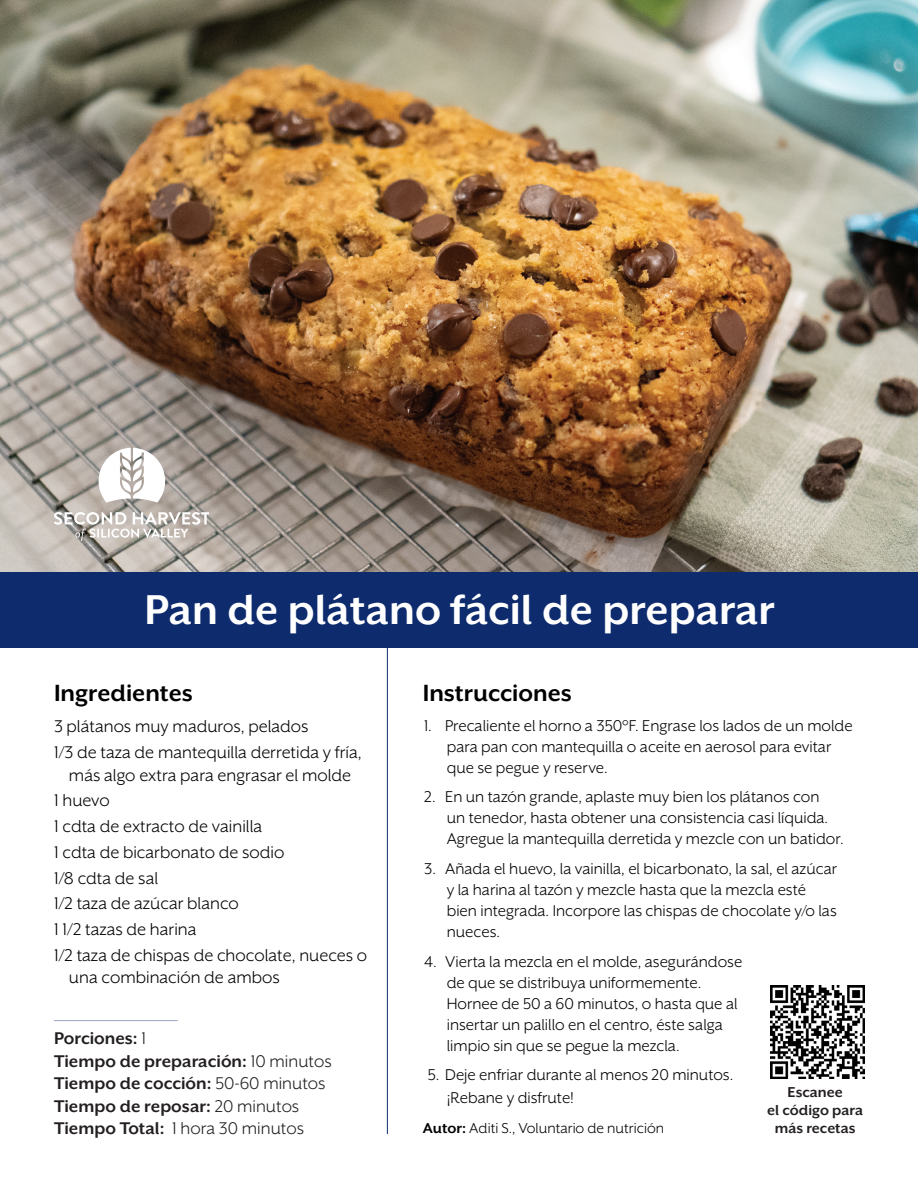
<style>
.page{position:relative;width:918px;height:1188px;background:#fff}
.page>*{position:absolute;margin:0;border:0;box-sizing:border-box;transform-origin:0 0}
.t1{font:700 48px "Mr Eaves XL San OT";color:#fff}
.t2{font:700 27px "Mr Eaves XL San OT";color:#000}
.t3{font:19.5px/25.8px "Mr Eaves XL San OT";color:#000}
.t4{font:700 19.5px/22.5px "Mr Eaves XL San OT";color:#231f20}
.t5{font:18px/21px "Mr Eaves XL San OT";color:#000}
.t6{font:16.5px "Mr Eaves XL San OT";color:#000}
.t7{font:700 16.5px/18px "Mr Eaves XL San OT";color:#231f20;text-align:center}
.s1{font-weight:400}
.s2{font-weight:700}
</style>
<div class="page">
<img style="left:0;top:0;width:918px;height:572px">
<svg style="left:54px;top:512px;width:155px;height:29px"></svg>
<svg style="left:99px;top:448px;width:66px;height:55px"></svg>
<div style="left:0;top:572px;width:918px;height:76px;background:#0d2b6d"></div>
<hr style="left:387px;top:643px;width:1px;height:491px;background:#0d2b6d">
<hr style="left:54px;top:1020px;width:124px;height:1px;background:#9ea3c4">
<img style="left:771px;top:986px;width:93px;height:93px">
<h1 class="t1" style="left:145px;top:586px;width:632px">Pan de plátano fácil de preparar</h1>
<h2 class="t2" style="left:54px;top:680px;width:140px">Ingredientes</h2>
<p class="t3" style="left:54px;top:714px;width:309px">3 plátanos muy maduros, pelados<br>1/3 de taza de mantequilla derretida y fría,</p>
<p class="t3" style="left:54px;top:762px;width:315px;text-indent:15px">más algo extra para engrasar el molde<br>1 huevo<br>1 cdta de extracto de vainilla<br>1 cdta de bicarbonato de sodio<br>1/8 cdta de sal<br>1/2 taza de azúcar blanco<br>1 1/2 tazas de harina<br>1/2 taza de chispas de chocolate, nueces o</p>
<p class="t3" style="left:69px;top:964px;width:212px">una combinación de ambos</p>
<p class="t4" style="left:54px;top:1027px;width:279px">Porciones: <span class="s1">1<br></span>Tiempo de preparación: <span class="s1">10 minutos<br></span>Tiempo de cocción: <span class="s1">50-60 minutos<br></span>Tiempo de reposar: <span class="s1">20 minutos<br></span>Tiempo Total: <span class="s1">1 hora 30 minutos</span></p>
<h2 class="t2" style="left:423px;top:680px;width:151px">Instrucciones</h2>
<p class="t5" style="left:447px;top:715px;width:407px;text-indent:-22px">1. Precaliente el horno a 350°F. Engrase los lados de un molde para pan con mantequilla o aceite en aerosol para evitar que se pegue y reserve.</p>
<p class="t5" style="left:447px;top:787px;width:398px;text-indent:-22px">2. En un tazón grande, aplaste muy bien los plátanos con<br>un tenedor, hasta obtener una consistencia casi líquida.<br>Agregue la mantequilla derretida y mezcle con un batidor.</p>
<p class="t5" style="left:447px;top:858px;width:392px;text-indent:-22px">3. Añada el huevo, la vainilla, el bicarbonato, la sal, el azúcar y la harina al tazón y mezcle hasta que la mezcla esté bien integrada. Incorpore las chispas de chocolate y/o las nueces.</p>
<p class="t5" style="left:447px;top:951px;width:297px;text-indent:-22px">4. Vierta la mezcla en el molde, asegurándose de que se distribuya uniformemente.<br>Hornee de 50 a 60 minutos, o hasta que al insertar un palillo en el centro, éste salga limpio sin que se pegue la mezcla.</p>
<p class="t5" style="left:447px;top:1064px;width:288px;line-height:22.5px;text-indent:-19px">5. Deje enfriar durante al menos 20 minutos. ¡Rebane y disfrute!</p>
<p class="t7" style="left:767px;top:1083px;width:97px">Escanee<br>el código para más recetas</p>
<p class="t6" style="left:423px;top:1120px;width:243px"><span class="s2">Autor:</span> Aditi S., Voluntario de nutrición</p>
</div>
